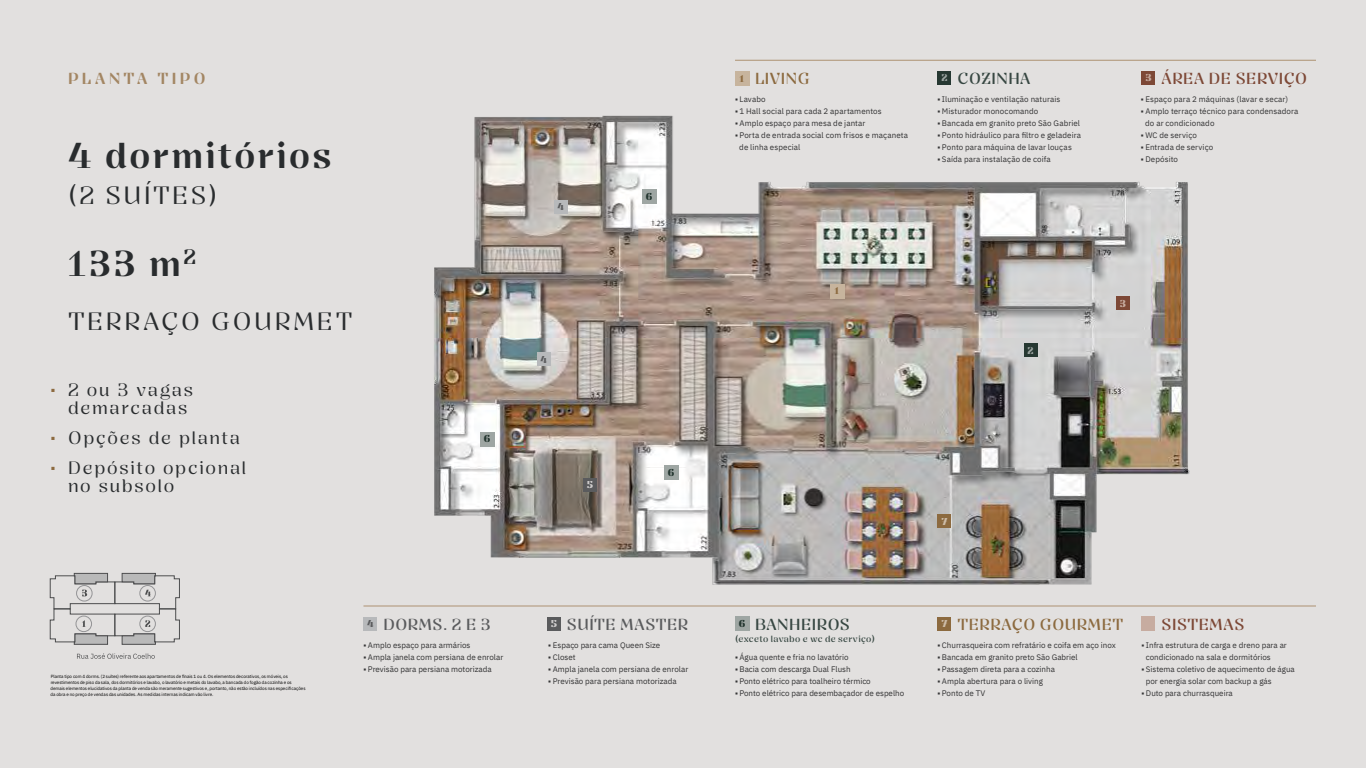
<style>
.page{position:relative;width:1366px;height:768px;background:#e2e0df}
.page>*{position:absolute;margin:0;border:0;box-sizing:border-box;transform-origin:0 0}
.t1{font:36px "Tocco Variable";letter-spacing:.065em;color:#292c2e}
.t2{font:25px "Tocco Variable";letter-spacing:.1em;color:#292c2e}
.t3{font:18px/18px "Tocco Variable";letter-spacing:.095em;color:#292c2e}
.t4{font:18px/30px "Tocco Variable";color:#8c6a3f}
.t5{font:16px "Tocco Variable";letter-spacing:.03em;color:#8c6a3f}
.t6{font:16px "Tocco Variable";letter-spacing:.03em;color:#7d4836}
.t7{font:16px "Tocco Variable";letter-spacing:.025em;color:#5a5b5d}
.t8{font:16px "Tocco Variable";letter-spacing:.03em;color:#374742}
.t9{font:16px "Tocco Variable";letter-spacing:.21em;color:#a38663}
.t10{font:10px "Tocco Variable";color:#263832}
.t11{font:10px "Tocco Variable";color:#5a5b5d}
.t12{font:10px "Tocco Variable";color:#9ea6a3}
.t13{font:10px "Tocco Variable";color:#c7aca0}
.t14{font:10px "Tocco Variable";color:#cecccc}
.t15{font:10px "Tocco Variable";color:#8c6a3f}
.t16{font:10px "Tocco Variable";color:#cdbca8}
.t17{font:9px "Tocco Variable";letter-spacing:.03em;color:#374742}
.t18{font:8px/12px "IBM Plex Sans";color:#333334}
.t19{font:4.5px/6px "IBM Plex Sans";letter-spacing:-.005em;color:#000}
.s1{font-family:"Tocco Variable"}
</style>
<div class="page">
<img style="left:384px;top:83px;width:854px;height:535px">
<div style="left:735px;top:71px;width:14px;height:14px;background:#c7b49d"></div>
<div style="left:830px;top:284px;width:14px;height:14px;background:#c7b49d"></div>
<div style="left:938px;top:71px;width:13px;height:14px;background:#263832"></div>
<div style="left:1024px;top:343px;width:14px;height:14px;background:#263832"></div>
<div style="left:1142px;top:71px;width:13px;height:14px;background:#7d4836"></div>
<div style="left:1116px;top:296px;width:14px;height:14px;background:#7d4836"></div>
<hr style="left:735px;top:60px;width:581px;height:1px;background:#ad9272">
<div style="left:363px;top:617px;width:14px;height:14px;background:#b7b9bb"></div>
<div style="left:537px;top:352px;width:14px;height:14px;background:#b7b9bb"></div>
<div style="left:554px;top:200px;width:14px;height:14px;background:#b7b9bb"></div>
<div style="left:547px;top:617px;width:14px;height:14px;background:#5a5b5d"></div>
<div style="left:735px;top:617px;width:14px;height:14px;background:#9ea6a3"></div>
<hr style="left:363px;top:606px;width:953px;height:1px;background:#ad9272">
<div style="left:938px;top:617px;width:13px;height:14px;background:#8c6a3f"></div>
<div style="left:1142px;top:617px;width:13px;height:14px;background:#c7aca0"></div>
<svg style="left:77px;top:653px;width:78px;height:6px"></svg>
<svg style="left:50px;top:573px;width:130px;height:72px"></svg>
<div style="left:583px;top:478px;width:14px;height:14px;background:#5a5b5d"></div>
<div style="left:664px;top:466px;width:14px;height:14px;background:#9ea6a3"></div>
<div style="left:480px;top:432px;width:14px;height:14px;background:#9ea6a3"></div>
<div style="left:642px;top:190px;width:14px;height:14px;background:#9ea6a3"></div>
<div style="left:938px;top:514px;width:13px;height:14px;background:#8c6a3f"></div>
<h3 class="t9" style="left:68px;top:69px;width:139px">PLANTA TIPO</h3>
<h1 class="t1" style="left:68px;top:135px;width:265px">4 dormitórios</h1>
<h2 class="t2" style="left:68px;top:181px;width:151px">(2 SUÍTES)</h2>
<h1 class="t1" style="left:68px;top:243px;width:130px">133 m<sup>2</sup></h1>
<h2 class="t2" style="left:68px;top:307px;width:286px">TERRAÇO GOURMET</h2>
<h3 class="t4" style="left:50px;top:375px;width:7px">•</h3>
<h3 class="t4" style="left:50px;top:423px;width:7px">• •</h3>
<h3 class="t3" style="left:68px;top:381px;width:127px">2 ou 3 vagas demarcadas</h3>
<h3 class="t3" style="left:68px;top:423px;width:180px;line-height:30px">Opções de planta<br>Depósito opcional</h3>
<h3 class="t3" style="left:68px;top:477px;width:108px">no subsolo</h3>
<p class="t11" style="left:558px;top:201px;width:8px">4</p>
<p class="t10" style="left:646px;top:191px;width:8px">6</p>
<p class="t10" style="left:484px;top:433px;width:8px">6</p>
<p class="t11" style="left:541px;top:353px;width:8px">4</p>
<p class="t14" style="left:587px;top:479px;width:8px">5</p>
<p class="t10" style="left:668px;top:467px;width:8px">6</p>
<h3 class="t5" style="left:740px;top:69px;width:72px"><sup>1</sup> LIVING</h3>
<h3 class="t8" style="left:958px;top:69px;width:75px">COZINHA</h3>
<h3 class="t6" style="left:1162px;top:69px;width:147px">ÁREA DE SERVIÇO</h3>
<p class="t12" style="left:941px;top:72px;width:8px">2</p>
<p class="t13" style="left:1145px;top:72px;width:8px">3</p>
<p class="t18" style="left:735px;top:93px;width:32px"><span class="s1">•</span> Lavabo</p>
<p class="t18" style="left:735px;top:105px;width:148px"><span class="s1">•</span> 1 Hall social para cada 2 apartamentos</p>
<p class="t18" style="left:735px;top:117px;width:132px"><span class="s1">•</span> Amplo espaço para mesa de jantar</p>
<p class="t18" style="left:739px;top:129px;width:170px;text-indent:-4px"><span class="s1">•</span> Porta de entrada social com frisos e maçaneta de linha especial</p>
<p class="t18" style="left:938px;top:93px;width:124px"><span class="s1">•</span> Iluminação e ventilação naturais</p>
<p class="t18" style="left:938px;top:105px;width:102px"><span class="s1">•</span> Misturador monocomando</p>
<p class="t18" style="left:938px;top:117px;width:144px"><span class="s1">•</span> Bancada em granito preto São Gabriel</p>
<p class="t18" style="left:938px;top:129px;width:145px"><span class="s1">•</span> Ponto hidráulico para filtro e geladeira</p>
<p class="t18" style="left:938px;top:141px;width:136px"><span class="s1">•</span> Ponto para máquina de lavar louças</p>
<p class="t18" style="left:938px;top:153px;width:115px"><span class="s1">•</span> Saída para instalação de coifa</p>
<p class="t18" style="left:1141px;top:93px;width:149px"><span class="s1">•</span> Espaço para 2 máquinas (lavar e secar)</p>
<p class="t18" style="left:1145px;top:105px;width:155px;text-indent:-4px"><span class="s1">•</span> Amplo terraço técnico para condensadora do ar condicionado</p>
<p class="t18" style="left:1141px;top:129px;width:58px"><span class="s1">•</span> WC de serviço</p>
<p class="t18" style="left:1141px;top:141px;width:74px"><span class="s1">•</span> Entrada de serviço</p>
<p class="t18" style="left:1141px;top:153px;width:39px"><span class="s1">•</span> Depósito</p>
<p class="t15" style="left:835px;top:285px;width:6px">1</p>
<p class="t12" style="left:1028px;top:345px;width:8px">2</p>
<p class="t13" style="left:1120px;top:297px;width:8px">3</p>
<p class="t16" style="left:941px;top:515px;width:8px">7</p>
<p class="t19" style="left:51px;top:673px;width:256px">Planta tipo com 4 dorms. (2 suítes) referente aos apartamentos de finais 1 ou 4. Os elementos decorativos, os móveis, os revestimentos de piso da sala, dos dormitórios e lavabo, o lavatório e metais do lavabo, a bancada do fogão da cozinha e os demais elementos elucidativos da planta de venda são meramente sugestivos e, portanto, não estão incluídos nas especificações da obra e no preço de vendas das unidades. As medidas internas indicam vão livre.</p>
<h3 class="t7" style="left:383px;top:615px;width:109px">DORMS. 2 E 3</h3>
<h3 class="t7" style="left:567px;top:615px;width:123px">SUÍTE MASTER</h3>
<p class="t10" style="left:739px;top:618px;width:8px">6</p>
<p class="t18" style="left:735px;top:651px;width:115px"><span class="s1">•</span> Água quente e fria no lavatório</p>
<p class="t18" style="left:735px;top:663px;width:117px"><span class="s1">•</span> Bacia com descarga Dual Flush</p>
<p class="t18" style="left:735px;top:675px;width:137px"><span class="s1">•</span> Ponto elétrico para toalheiro térmico</p>
<p class="t18" style="left:735px;top:687px;width:171px"><span class="s1">•</span> Ponto elétrico para desembaçador de espelho</p>
<h3 class="t8" style="left:755px;top:615px;width:96px">BANHEIROS</h3>
<p class="t17" style="left:735px;top:634px;width:141px">(exceto lavabo e wc de serviço)</p>
<p class="t14" style="left:551px;top:618px;width:8px">5</p>
<p class="t18" style="left:548px;top:639px;width:114px"><span class="s1">•</span> Espaço para cama Queen Size</p>
<p class="t18" style="left:548px;top:651px;width:29px"><span class="s1">•</span> Closet</p>
<p class="t18" style="left:548px;top:663px;width:142px"><span class="s1">•</span> Ampla janela com persiana de enrolar</p>
<p class="t18" style="left:548px;top:675px;width:130px"><span class="s1">•</span> Previsão para persiana motorizada</p>
<p class="t11" style="left:367px;top:618px;width:8px">4</p>
<p class="t18" style="left:363px;top:639px;width:109px"><span class="s1">•</span> Amplo espaço para armários</p>
<p class="t18" style="left:363px;top:651px;width:141px"><span class="s1">•</span> Ampla janela com persiana de enrolar</p>
<p class="t18" style="left:363px;top:663px;width:130px"><span class="s1">•</span> Previsão para persiana motorizada</p>
<h3 class="t5" style="left:941px;top:615px;width:183px"><sup>7</sup> TERRAÇO GOURMET</h3>
<p class="t18" style="left:938px;top:639px;width:180px"><span class="s1">•</span> Churrasqueira com refratário e coifa em aço inox</p>
<p class="t18" style="left:938px;top:651px;width:142px"><span class="s1">•</span> Bancada em granito preto São Gabriel</p>
<p class="t18" style="left:938px;top:663px;width:119px"><span class="s1">•</span> Passagem direta para a cozinha</p>
<p class="t18" style="left:938px;top:675px;width:107px"><span class="s1">•</span> Ampla abertura para o living</p>
<p class="t18" style="left:938px;top:687px;width:49px"><span class="s1">•</span> Ponto de TV</p>
<h3 class="t6" style="left:1162px;top:615px;width:85px">SISTEMAS</h3>
<p class="t18" style="left:1146px;top:639px;width:143px;text-indent:-4px"><span class="s1">•</span> Infra estrutura de carga e dreno para ar condicionado na sala e dormitórios</p>
<p class="t18" style="left:1146px;top:663px;width:151px;text-indent:-4px"><span class="s1">•</span> Sistema coletivo de aquecimento de água por energia solar com backup a gás</p>
<p class="t18" style="left:1142px;top:687px;width:93px"><span class="s1">•</span> Duto para churrasqueira</p>
</div>
